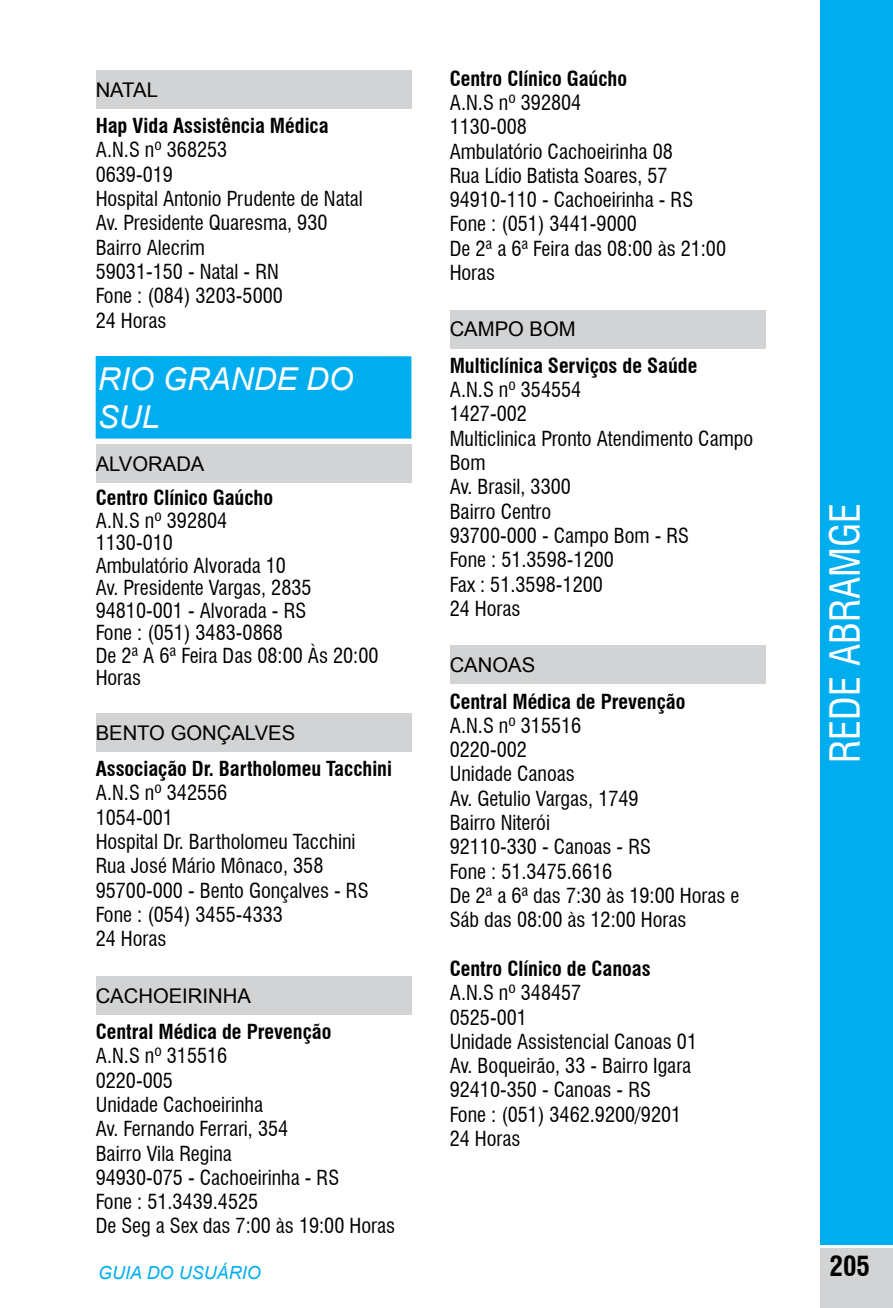
<style>
.page{position:relative;width:893px;height:1308px;background:#fff}
.page>*{position:absolute;margin:0;border:0;box-sizing:border-box;transform-origin:0 0}
.t1{font:condensed 40.5px "Swiss 721 BT";color:#fff}
.t2{font:italic 31.5px/37.8px "Arial";color:#fff}
.t3{font:700 condensed 27px "Swiss 721 BT";color:#000}
.t4{font:condensed 20.25px/24.3px "Swiss 721 BT";color:#000}
.t5{font:700 condensed 20.25px "Swiss 721 BT";color:#000}
.t6{font:20.25px "Arial";color:#000}
.t7{font:italic 18px "Arial";color:#00aeef}
</style>
<div class="page">
<div style="left:96px;top:70px;width:315px;height:39px;background:#d1d3d4"></div>
<div style="left:96px;top:356px;width:315px;height:82px;background:#00aeef"></div>
<div style="left:96px;top:444px;width:315px;height:38px;background:#d1d3d4"></div>
<div style="left:96px;top:713px;width:315px;height:39px;background:#d1d3d4"></div>
<div style="left:96px;top:976px;width:315px;height:38px;background:#d1d3d4"></div>
<div style="left:450px;top:310px;width:315px;height:38px;background:#d1d3d4"></div>
<div style="left:450px;top:645px;width:315px;height:39px;background:#d1d3d4"></div>
<div style="left:820px;top:1247px;width:73px;height:60px;background:#d1d3d4"></div>
<div style="left:820px;top:0;width:73px;height:1244px;background:#00aeef"></div>
<p class="t6" style="left:96px;top:76px;width:64px">NATAL</p>
<p class="t5" style="left:96px;top:114px;width:234px">Hap Vida Assistência Médica</p>
<p class="t4" style="left:96px;top:138px;width:268px">A.N.S nº 368253<br>0639-019<br>Hospital Antonio Prudente de Natal<br>Av. Presidente Quaresma, 930<br>Bairro Alecrim<br>59031-150 - Natal - RN<br>Fone : (084) 3203-5000<br>24 Horas</p>
<h2 class="t2" style="left:98px;top:360px;width:257px">RIO GRANDE DO<br>SUL</h2>
<p class="t6" style="left:96px;top:450px;width:110px">ALVORADA</p>
<p class="t5" style="left:96px;top:485px;width:179px">Centro Clínico Gaúcho</p>
<p class="t4" style="left:96px;top:509px;width:284px;line-height:22.5px">A.N.S nº 392804<br>1130-010<br>Ambulatório Alvorada 10<br>Av. Presidente Vargas, 2835<br>94810-001 - Alvorada - RS<br>Fone : (051) 3483-0868<br>De 2ª A 6ª Feira Das 08:00 Às 20:00<br>Horas</p>
<p class="t6" style="left:96px;top:719px;width:201px">BENTO GONÇALVES</p>
<p class="t5" style="left:96px;top:756px;width:298px">Associação Dr. Bartholomeu Tacchini</p>
<p class="t4" style="left:96px;top:781px;width:274px">A.N.S nº 342556<br>1054-001<br>Hospital Dr. Bartholomeu Tacchini<br>Rua José Mário Mônaco, 358<br>95700-000 - Bento Gonçalves - RS<br>Fone : (054) 3455-4333<br>24 Horas</p>
<p class="t6" style="left:96px;top:982px;width:157px">CACHOEIRINHA</p>
<p class="t5" style="left:96px;top:1019px;width:237px">Central Médica de Prevenção</p>
<p class="t4" style="left:96px;top:1043px;width:301px">A.N.S nº 315516<br>0220-005<br>Unidade Cachoeirinha<br>Av. Fernando Ferrari, 354<br>Bairro Vila Regina<br>94930-075 - Cachoeirinha - RS<br>Fone : 51.3439.4525<br>De Seg a Sex das 7:00 às 19:00 Horas</p>
<p class="t7" style="left:98px;top:1260px;width:164px">GUIA DO USUÁRIO</p>
<p class="t5" style="left:450px;top:66px;width:179px">Centro Clínico Gaúcho</p>
<p class="t4" style="left:450px;top:90px;width:278px">A.N.S nº 392804<br>1130-008<br>Ambulatório Cachoeirinha 08<br>Rua Lídio Batista Soares, 57<br>94910-110 - Cachoeirinha - RS<br>Fone : (051) 3441-9000<br>De 2ª a 6ª Feira das 08:00 às 21:00<br>Horas</p>
<p class="t6" style="left:450px;top:316px;width:128px">CAMPO BOM</p>
<p class="t5" style="left:450px;top:353px;width:249px">Multiclínica Serviços de Saúde</p>
<p class="t4" style="left:450px;top:377px;width:305px">A.N.S nº 354554<br>1427-002<br>Multiclinica Pronto Atendimento Campo<br>Bom<br>Av. Brasil, 3300<br>Bairro Centro<br>93700-000 - Campo Bom - RS<br>Fone : 51.3598-1200<br>Fax : 51.3598-1200<br>24 Horas</p>
<p class="t6" style="left:450px;top:652px;width:87px">CANOAS</p>
<p class="t5" style="left:450px;top:689px;width:237px">Central Médica de Prevenção</p>
<p class="t4" style="left:450px;top:713px;width:291px">A.N.S nº 315516<br>0220-002<br>Unidade Canoas<br>Av. Getulio Vargas, 1749<br>Bairro Niterói<br>92110-330 - Canoas - RS<br>Fone : 51.3475.6616<br>De 2ª a 6ª das 7:30 às 19:00 Horas e<br>Sáb das 08:00 às 12:00 Horas</p>
<p class="t5" style="left:450px;top:956px;width:202px">Centro Clínico de Canoas</p>
<p class="t4" style="left:450px;top:980px;width:249px">A.N.S nº 348457<br>0525-001<br>Unidade Assistencial Canoas 01<br>Av. Boqueirão, 33 - Bairro Igara<br>92410-350 - Canoas - RS<br>Fone : (051) 3462.9200/9201<br>24 Horas</p>
<h1 class="t1" style="left:821px;top:763px;width:262px;rotate:-90deg">REDE ABRAMGE</h1>
<h3 class="t3" style="left:830px;top:1249px;width:42px">205</h3>
</div>
